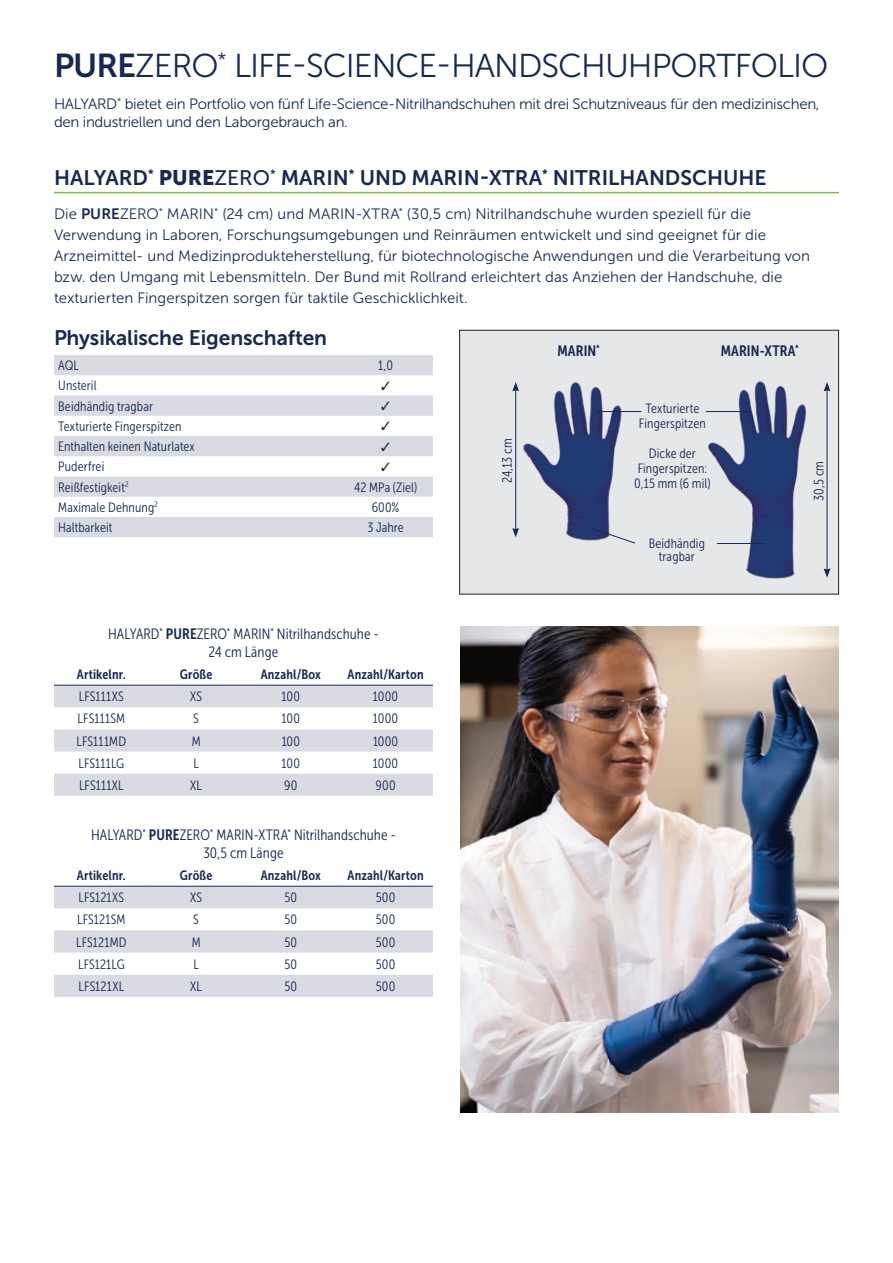
<style>
.page{position:relative;width:893px;height:1263px;background:#fff}
.page>*{position:absolute;margin:0;border:0;box-sizing:border-box;transform-origin:0 0}
.t1{font:33px "Museo Sans 300";letter-spacing:-.03em;color:#172953}
.t2{font:21px "Museo Sans 700";color:#172953}
.t3{font:15px/21px "Museo Sans 300";color:#172953}
.t4{font:15px/18px "Museo Sans 300";letter-spacing:-.02em;color:#172953}
.t5{font:15px/18px "Museo Sans Cond 300";letter-spacing:.005em;color:#172953;text-align:center}
.t6{font:15px "Museo Sans Cond 700";letter-spacing:.01em;color:#172953}
.t7{font:13.5px/15px "Museo Sans Cond 300";letter-spacing:.01em;color:#172953;text-align:center}
.t8{font:13.5px "Museo Sans Cond 700";letter-spacing:.01em;color:#172953}
.t9{font:13.5px "Museo Sans Cond 700";letter-spacing:.01em;color:#1b2c52}
.s1{font-family:"Museo Sans 700"}
.s2{font-family:"Museo Sans 900"}
.s3{font-family:"Museo Sans 500"}
.s4{font-family:"Museo Sans Cond 700"}
</style>
<div class="page">
<img style="left:460px;top:626px;width:379px;height:486px">
<div style="left:460px;top:330px;width:379px;height:264px;background:#e6e7e9"></div>
<div style="left:459px;top:330px;width:380px;height:264px;border:1px solid #231f20"></div>
<img style="left:512px;top:382px;width:130px;height:159px">
<hr style="left:515px;top:389px;width:1px;height:141px;background:#172953">
<svg style="left:512px;top:382px;width:7px;height:9px"></svg>
<svg style="left:512px;top:528px;width:7px;height:9px"></svg>
<img style="left:705px;top:381px;width:126px;height:198px">
<hr style="left:827px;top:389px;width:1px;height:182px;background:#172953">
<svg style="left:824px;top:382px;width:6px;height:9px"></svg>
<svg style="left:824px;top:568px;width:6px;height:10px"></svg>
<hr style="left:717px;top:543px;width:48px;height:1px;background:#172953">
<hr style="left:706px;top:411px;width:44px;height:1px;background:#172953">
<hr style="left:596px;top:411px;width:45px;height:1px;background:#172953">
<svg style="left:588px;top:527px;width:48px;height:17px"></svg>
<hr style="left:54px;top:192px;width:785px;height:1px;background:#7dbd41">
<svg style="left:54px;top:355px;width:379px;height:182px;fill:#dadae2"></svg>
<svg style="left:54px;top:686px;width:379px;height:110px"></svg>
<hr style="left:54px;top:685px;width:95px;height:1px;background:#172953">
<hr style="left:149px;top:685px;width:94px;height:1px;background:#172953">
<hr style="left:243px;top:685px;width:95px;height:1px;background:#172953">
<hr style="left:338px;top:685px;width:95px;height:1px;background:#172953">
<svg style="left:54px;top:887px;width:379px;height:110px"></svg>
<hr style="left:54px;top:886px;width:95px;height:1px;background:#1b2c52">
<hr style="left:149px;top:886px;width:94px;height:1px;background:#1b2c52">
<hr style="left:243px;top:886px;width:95px;height:1px;background:#1b2c52">
<hr style="left:338px;top:886px;width:95px;height:1px;background:#1b2c52">
<svg style="left:382px;top:381px;width:8px;height:9px"></svg>
<svg style="left:382px;top:402px;width:8px;height:8px"></svg>
<svg style="left:382px;top:422px;width:8px;height:9px"></svg>
<svg style="left:382px;top:442px;width:8px;height:9px"></svg>
<svg style="left:382px;top:462px;width:8px;height:9px"></svg>
<h1 class="t1" style="left:54px;top:48px;width:776px"><span class="s1">PURE</span>ZERO<sup>*</sup> LIFE-SCIENCE-HANDSCHUHPORTFOLIO</h1>
<p class="t4" style="left:54px;top:95px;width:767px">HALYARD<sup>*</sup> bietet ein Portfolio von fünf Life-Science-Nitrilhandschuhen mit drei Schutzniveaus für den medizinischen, den industriellen und den Laborgebrauch an.</p>
<h2 class="t2" style="left:54px;top:166px;width:714px">HALYARD<sup>*</sup> <span class="s2">PURE</span><span class="s3">ZERO</span><sup>*</sup> MARIN<sup>*</sup> UND MARIN-XTRA<sup>*</sup> NITRILHANDSCHUHE</h2>
<p class="t3" style="left:54px;top:203px;width:758px">Die <span class="s1">PURE</span>ZERO<sup>*</sup> MARIN<sup>*</sup> (24 cm) und MARIN-XTRA<sup>*</sup> (30,5 cm) Nitrilhandschuhe wurden speziell für die Verwendung in Laboren, Forschungsumgebungen und Reinräumen entwickelt und sind geeignet für die Arzneimittel- und Medizinprodukteherstellung, für biotechnologische Anwendungen und die Verarbeitung von bzw. den Umgang mit Lebensmitteln. Der Bund mit Rollrand erleichtert das Anziehen der Handschuhe, die texturierten Fingerspitzen sorgen für taktile Geschicklichkeit.</p>
<h2 class="t2" style="left:54px;top:326px;width:275px">Physikalische Eigenschaften</h2>
<p class="t7" style="left:58px;top:358px;width:22px">AQL</p>
<p class="t7" style="left:378px;top:358px;width:16px">1,0</p>
<p class="t7" style="left:58px;top:378px;width:40px">Unsteril</p>
<p class="t7" style="left:58px;top:399px;width:96px">Beidhändig tragbar</p>
<p class="t7" style="left:58px;top:419px;width:125px">Texturierte Fingerspitzen</p>
<p class="t7" style="left:58px;top:439px;width:138px">Enthalten keinen Naturlatex</p>
<p class="t7" style="left:58px;top:459px;width:48px">Puderfrei</p>
<p class="t7" style="left:58px;top:480px;width:72px">Reißfestigkeit<sup>2</sup></p>
<p class="t7" style="left:354px;top:480px;width:65px">42 MPa (Ziel)</p>
<p class="t7" style="left:58px;top:500px;width:101px">Maximale Dehnung<sup>2</sup></p>
<p class="t7" style="left:372px;top:500px;width:29px">600%</p>
<p class="t7" style="left:58px;top:520px;width:56px">Haltbarkeit</p>
<p class="t7" style="left:367px;top:520px;width:38px">3 Jahre</p>
<p class="t6" style="left:557px;top:342px;width:44px">MARIN<sup>*</sup></p>
<p class="t6" style="left:721px;top:342px;width:80px">MARIN-XTRA<sup>*</sup></p>
<p class="t7" style="left:639px;top:401px;width:68px">Texturierte<br>Fingerspitzen</p>
<p class="t7" style="left:634px;top:446px;width:78px">Dicke der<br>Fingerspitzen:<br>0,15 mm (6 mil)</p>
<p class="t7" style="left:500px;top:483px;width:46px;rotate:-90deg">24,13 cm</p>
<p class="t7" style="left:811px;top:501px;width:41px;rotate:-90deg">30,5 cm</p>
<p class="t5" style="left:108px;top:625px;width:272px">HALYARD<sup>*</sup> <span class="s4">PURE</span>ZERO<sup>*</sup> MARIN<sup>*</sup> Nitrilhandschuhe -<br>24 cm Länge</p>
<p class="t8" style="left:77px;top:667px;width:50px">Artikelnr.</p>
<p class="t8" style="left:180px;top:667px;width:34px">Größe</p>
<p class="t8" style="left:261px;top:667px;width:62px">Anzahl/Box</p>
<p class="t8" style="left:348px;top:667px;width:78px">Anzahl/Karton</p>
<p class="t7" style="left:79px;top:689px;width:47px">LFS111XS</p>
<p class="t7" style="left:190px;top:689px;width:14px">XS</p>
<p class="t7" style="left:282px;top:689px;width:20px">100</p>
<p class="t7" style="left:373px;top:689px;width:27px">1000</p>
<p class="t7" style="left:78px;top:711px;width:49px">LFS111SM</p>
<p class="t7" style="left:193px;top:711px;width:7px">S</p>
<p class="t7" style="left:282px;top:711px;width:20px">100</p>
<p class="t7" style="left:373px;top:711px;width:27px">1000</p>
<p class="t7" style="left:77px;top:733px;width:51px">LFS111MD</p>
<p class="t7" style="left:192px;top:733px;width:10px">M</p>
<p class="t7" style="left:282px;top:733px;width:20px">100</p>
<p class="t7" style="left:373px;top:733px;width:27px">1000</p>
<p class="t7" style="left:78px;top:756px;width:47px">LFS111LG</p>
<p class="t7" style="left:193px;top:756px;width:7px">L</p>
<p class="t7" style="left:282px;top:756px;width:20px">100</p>
<p class="t7" style="left:373px;top:756px;width:27px">1000</p>
<p class="t7" style="left:79px;top:778px;width:46px">LFS111XL</p>
<p class="t7" style="left:190px;top:778px;width:13px">XL</p>
<p class="t7" style="left:284px;top:778px;width:15px">90</p>
<p class="t7" style="left:376px;top:778px;width:21px">900</p>
<p class="t5" style="left:91px;top:826px;width:306px">HALYARD<sup>*</sup> <span class="s4">PURE</span>ZERO<sup>*</sup> MARIN-XTRA<sup>*</sup> Nitrilhandschuhe -<br>30,5 cm Länge</p>
<p class="t9" style="left:77px;top:868px;width:50px">Artikelnr.</p>
<p class="t9" style="left:180px;top:868px;width:34px">Größe</p>
<p class="t9" style="left:261px;top:868px;width:62px">Anzahl/Box</p>
<p class="t9" style="left:348px;top:868px;width:78px">Anzahl/Karton</p>
<p class="t7" style="left:78px;top:890px;width:47px">LFS121XS</p>
<p class="t7" style="left:190px;top:890px;width:14px">XS</p>
<p class="t7" style="left:285px;top:890px;width:14px">50</p>
<p class="t7" style="left:376px;top:890px;width:21px">500</p>
<p class="t7" style="left:77px;top:912px;width:50px">LFS121SM</p>
<p class="t7" style="left:193px;top:912px;width:7px">S</p>
<p class="t7" style="left:285px;top:912px;width:14px">50</p>
<p class="t7" style="left:376px;top:912px;width:21px">500</p>
<p class="t7" style="left:76px;top:934px;width:52px">LFS121MD</p>
<p class="t7" style="left:192px;top:934px;width:10px">M</p>
<p class="t7" style="left:285px;top:934px;width:14px">50</p>
<p class="t7" style="left:376px;top:934px;width:21px">500</p>
<p class="t7" style="left:78px;top:957px;width:48px">LFS121LG</p>
<p class="t7" style="left:193px;top:957px;width:7px">L</p>
<p class="t7" style="left:285px;top:957px;width:14px">50</p>
<p class="t7" style="left:376px;top:957px;width:21px">500</p>
<p class="t7" style="left:79px;top:979px;width:47px">LFS121XL</p>
<p class="t7" style="left:190px;top:979px;width:13px">XL</p>
<p class="t7" style="left:285px;top:979px;width:14px">50</p>
<p class="t7" style="left:376px;top:979px;width:21px">500</p>
<p class="t7" style="left:649px;top:536px;width:58px;line-height:13.5px">Beidhändig tragbar</p>
</div>
